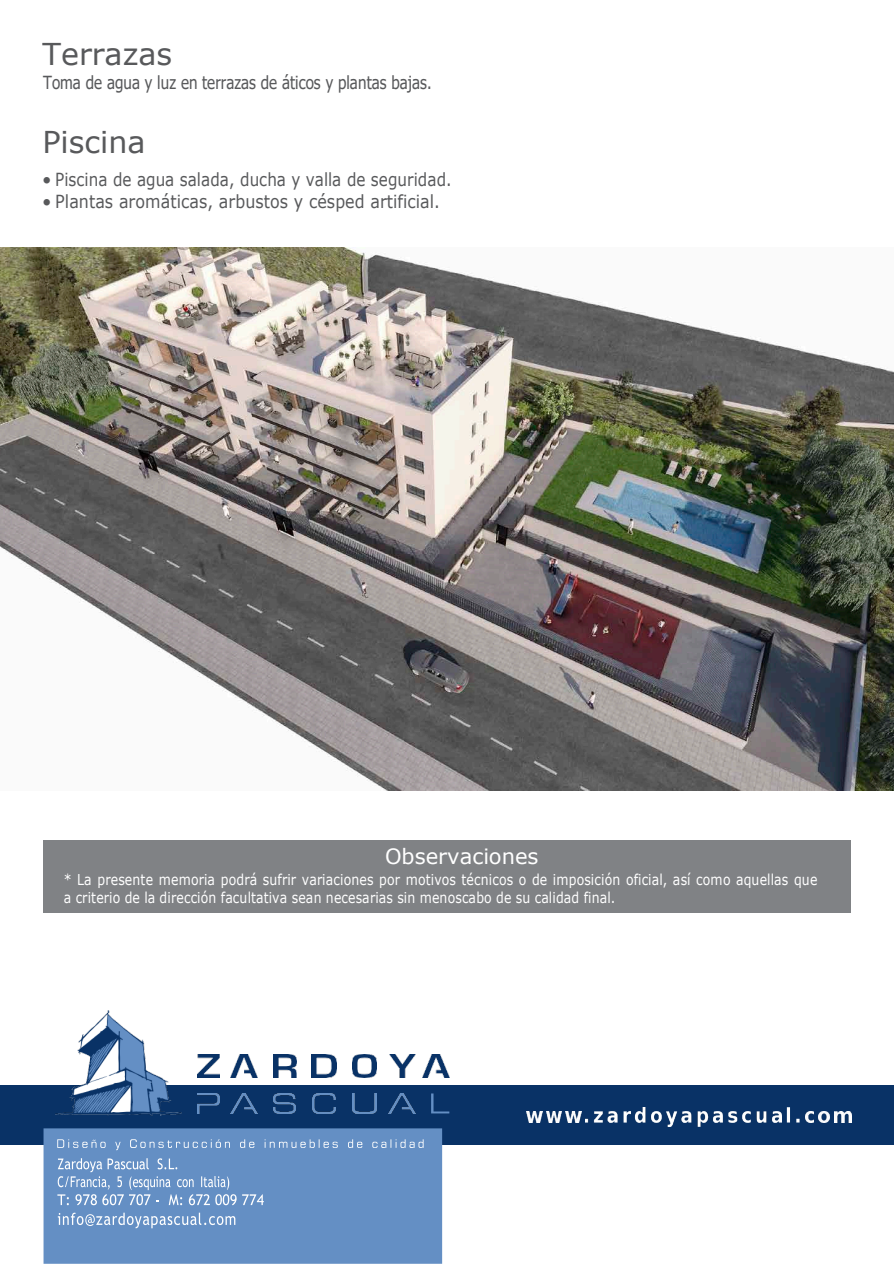
<style>
.page{position:relative;width:894px;height:1264px;background:#fff}
.page>*{position:absolute;margin:0;border:0;box-sizing:border-box;transform-origin:0 0}
.t1{font:30px "Verdana";color:#58595b}
.t2{font:21px "Verdana";color:#fff}
.t3{font:18px "Verdana";color:#58595b;scale:.96 1}
.t4{font:18px "Tahoma";color:#58595b;scale:.84 1}
.t5{font:15px/18px "Verdana";letter-spacing:.015em;color:#fff;scale:.83 1}
</style>
<div class="page">
<div style="left:44px;top:839px;width:806px;height:73px;background:#808285"></div>
<img style="left:0;top:1010px;width:893px;height:253px">
<svg style="left:57px;top:1157px;width:207px;height:47px;background:#799ecc"></svg>
<svg style="left:58px;top:1212px;width:177px;height:15px;background:#85a7d0"></svg>
<img style="left:0;top:247px;width:893px;height:543px">
<h1 class="t1" style="left:42px;top:33px;width:131px">Terrazas</h1>
<p class="t4" style="left:43px;top:70px;width:464px">Toma de agua y luz en terrazas de áticos y plantas bajas.</p>
<h1 class="t1" style="left:42px;top:122px;width:105px">Piscina</h1>
<p class="t3" style="left:42px;top:167px;width:428px">• Piscina de agua salada, ducha y valla de seguridad.</p>
<p class="t3" style="left:42px;top:189px;width:415px">• Plantas aromáticas, arbustos y césped artificial.</p>
<h2 class="t2" style="left:385px;top:841px;width:155px">Observaciones</h2>
<p class="t5" style="left:64px;top:869px;width:909px">* La presente memoria podrá sufrir variaciones por motivos técnicos o de imposición oficial, así como aquellas que a criterio de la dirección facultativa sean necesarias sin menoscabo de su calidad final.</p>
</div>
